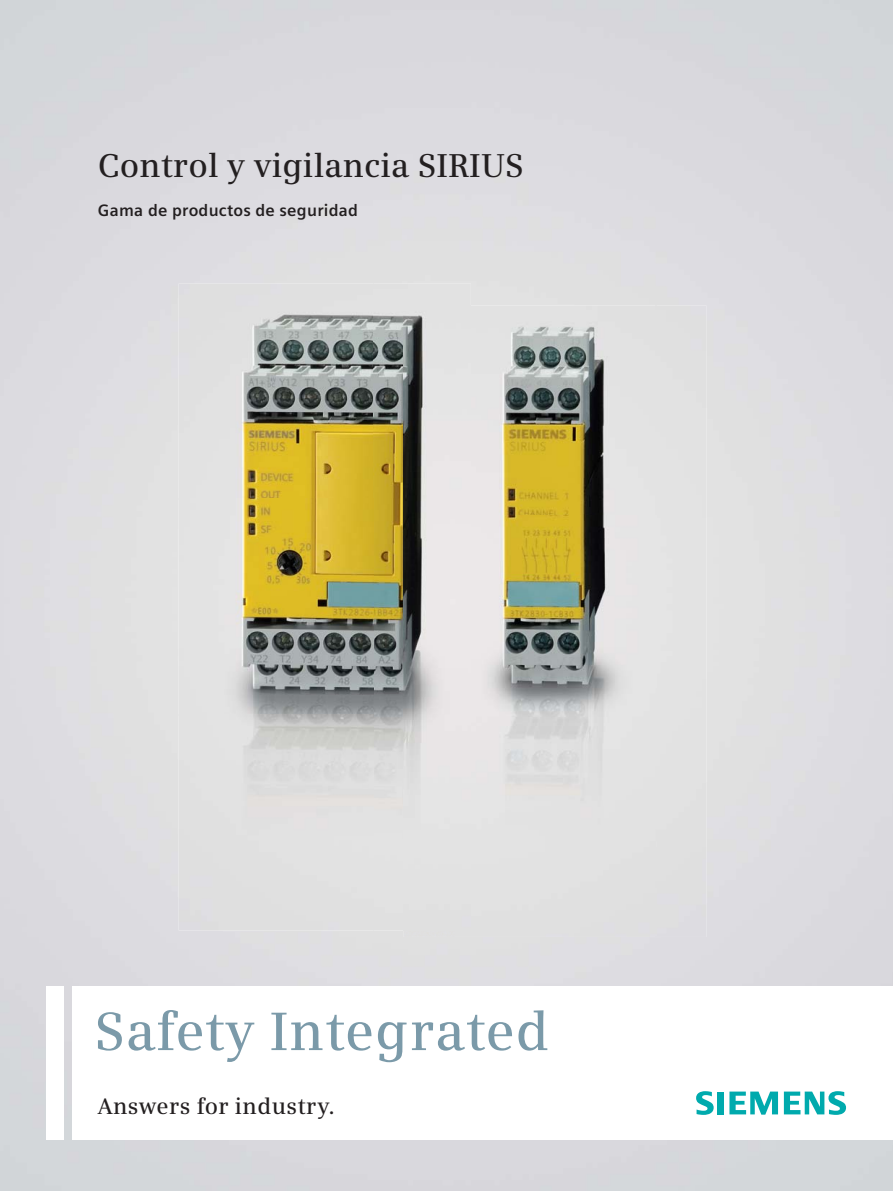
<style>
.page{position:relative;width:893px;height:1191px;background:#fff}
.page>*{position:absolute;margin:0;border:0;box-sizing:border-box;transform-origin:0 0}
.t1{font:600 54px "Siemens Serif";letter-spacing:.015em;color:#7b9aa9}
.t2{font:600 33px "Siemens Serif";letter-spacing:.005em;color:#231f20}
.t3{font:600 22.5px "Siemens Serif";letter-spacing:.015em;color:#231f20}
.t4{font:700 16.5px "Siemens Sans";letter-spacing:.015em;color:#231f20}
</style>
<div class="page">
<svg style="left:696px;top:1091px;width:18px;height:23px"></svg>
<div style="left:717px;top:1091px;width:7px;height:23px;background:#00aaad"></div>
<svg style="left:729px;top:1091px;width:49px;height:23px"></svg>
<svg style="left:784px;top:1091px;width:62px;height:23px"></svg>
<img style="left:454px;top:305px;width:252px;height:632px">
<img style="left:179px;top:283px;width:194px;height:647px">
<img style="left:373px;top:283px;width:98px;height:54px">
<img style="left:373px;top:337px;width:31px;height:593px">
<img style="left:404px;top:305px;width:67px;height:625px">
<h2 class="t2" style="left:98px;top:150px;width:428px">Control y vigilancia SIRIUS</h2>
<p class="t4" style="left:98px;top:202px;width:262px">Gama de productos de seguridad</p>
<h1 class="t1" style="left:94px;top:1005px;width:456px">Safety Integrated</h1>
<h3 class="t3" style="left:98px;top:1096px;width:239px">Answers for industry.</h3>
</div>
